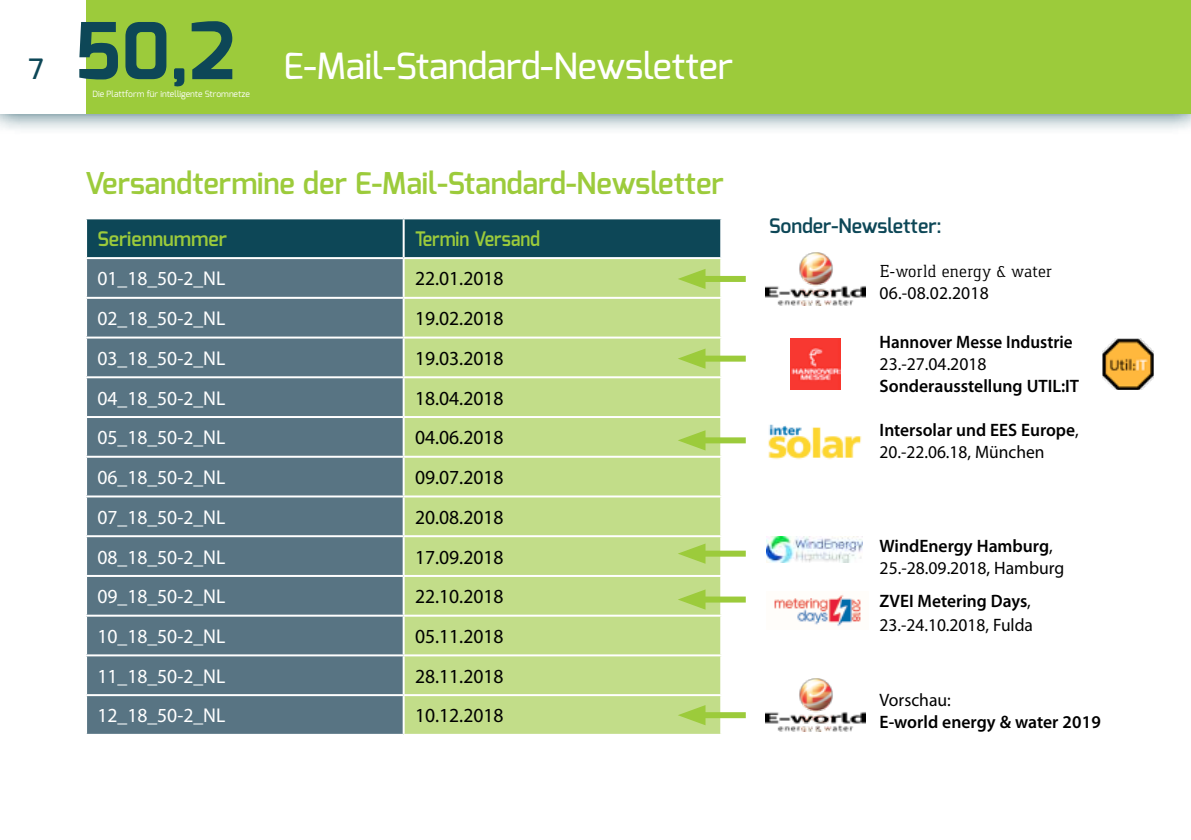
<style>
.page{position:relative;width:1191px;height:840px;background:#fff}
.page>*{position:absolute;margin:0;border:0;box-sizing:border-box;transform-origin:0 0}
.t1{font:700 78px "Exo";color:#0d4757}
.t2{font:500 36px "Exo";color:#fff}
.t3{font:600 30px "Exo";color:#9ccb3b}
.t4{font:500 28px "Exo";color:#0d4757}
.t5{font:20px "Myriad Pro";color:#fff}
.t6{font:20px "Myriad Pro";color:#000}
.t7{font:600 20px "Exo";color:#0d4757}
.t8{font:600 20px "Exo";color:#9ccb3b;scale:.9 1}
.t9{font:600 20px "Exo";color:#9ccb3b}
.t10{font:18px/24px "Myriad Pro";color:#000}
.t11{font:600 18px/22px "Myriad Pro";color:#000}
.t12{font:600 18px "Myriad Pro";color:#000;scale:.95 1}
.t13{font:18px "Gaspar";color:#000}
.t14{font:8.6px "Exo";letter-spacing:.005em;color:#fff}
.s1{font-weight:400}
.s2{font-weight:600}
</style>
<div class="page">
<div style="left:0;top:0;width:1191px;height:135px;background:#0d4757;opacity:.88"></div>
<div style="left:85px;top:0;width:1106px;height:113px;background:#9ccb3b"></div>
<div style="left:0;top:0;width:85px;height:113px;background:#fff"></div>
<div style="left:87px;top:219px;width:633px;height:38px;background:#0d4757"></div>
<div style="left:87px;top:259px;width:316px;height:474px;background:#587483"></div>
<div style="left:405px;top:259px;width:315px;height:474px;background:#c2dd89"></div>
<hr style="left:403px;top:219px;width:2px;height:38px;background:#fff">
<hr style="left:85px;top:297px;width:319px;height:2px;background:#fff">
<hr style="left:404px;top:297px;width:318px;height:2px;background:#fff">
<hr style="left:85px;top:336px;width:319px;height:2px;background:#fff">
<hr style="left:404px;top:336px;width:318px;height:2px;background:#fff">
<hr style="left:85px;top:376px;width:319px;height:2px;background:#fff">
<hr style="left:404px;top:376px;width:318px;height:2px;background:#fff">
<hr style="left:85px;top:416px;width:319px;height:2px;background:#fff">
<hr style="left:404px;top:416px;width:318px;height:2px;background:#fff">
<hr style="left:85px;top:455px;width:319px;height:2px;background:#fff">
<hr style="left:404px;top:455px;width:318px;height:2px;background:#fff">
<hr style="left:85px;top:495px;width:319px;height:2px;background:#fff">
<hr style="left:404px;top:495px;width:318px;height:2px;background:#fff">
<hr style="left:85px;top:535px;width:319px;height:2px;background:#fff">
<hr style="left:404px;top:535px;width:318px;height:2px;background:#fff">
<hr style="left:85px;top:574px;width:319px;height:2px;background:#fff">
<hr style="left:404px;top:574px;width:318px;height:2px;background:#fff">
<hr style="left:85px;top:614px;width:319px;height:2px;background:#fff">
<hr style="left:404px;top:614px;width:318px;height:2px;background:#fff">
<hr style="left:85px;top:654px;width:319px;height:2px;background:#fff">
<hr style="left:404px;top:654px;width:318px;height:2px;background:#fff">
<hr style="left:85px;top:693px;width:319px;height:2px;background:#fff">
<hr style="left:404px;top:693px;width:318px;height:2px;background:#fff">
<img style="left:765px;top:252px;width:100px;height:53px">
<img style="left:765px;top:678px;width:100px;height:53px">
<img style="left:790px;top:338px;width:50px;height:51px">
<svg style="left:705px;top:711px;width:41px;height:6px"></svg>
<svg style="left:677px;top:704px;width:28px;height:20px"></svg>
<div style="left:694px;top:355px;width:52px;height:6px;background:#9ccb3b"></div>
<svg style="left:677px;top:348px;width:28px;height:20px"></svg>
<div style="left:694px;top:437px;width:52px;height:6px;background:#9ccb3b"></div>
<svg style="left:677px;top:430px;width:28px;height:20px"></svg>
<div style="left:694px;top:596px;width:52px;height:6px;background:#9ccb3b"></div>
<svg style="left:677px;top:589px;width:28px;height:20px"></svg>
<div style="left:694px;top:550px;width:52px;height:6px;background:#9ccb3b"></div>
<svg style="left:677px;top:543px;width:28px;height:20px"></svg>
<div style="left:694px;top:276px;width:52px;height:6px;background:#9ccb3b"></div>
<svg style="left:677px;top:269px;width:28px;height:20px"></svg>
<img style="left:768px;top:424px;width:94px;height:36px">
<img style="left:1102px;top:338px;width:51px;height:51px">
<img style="left:766px;top:536px;width:97px;height:26px">
<img style="left:774px;top:594px;width:87px;height:32px">
<h1 class="t1" style="left:75px;top:1px;width:162px">50,2</h1>
<p class="t14" style="left:93px;top:88px;width:159px">Die Plattform für intelligente Stromnetze</p>
<h3 class="t4" style="left:28px;top:51px;width:17px">7</h3>
<h2 class="t2" style="left:283px;top:43px;width:451px">E-Mail-Standard-Newsletter</h2>
<h3 class="t3" style="left:85px;top:164px;width:640px">Versandtermine der E-Mail-Standard-Newsletter</h3>
<p class="t9" style="left:97px;top:226px;width:131px">Seriennummer</p>
<p class="t8" style="left:415px;top:226px;width:140px">Termin Versand</p>
<p class="t5" style="left:97px;top:268px;width:129px">01_18_50-2_NL</p>
<p class="t6" style="left:415px;top:268px;width:90px">22.01.2018</p>
<p class="t5" style="left:97px;top:307px;width:129px">02_18_50-2_NL</p>
<p class="t6" style="left:415px;top:307px;width:90px">19.02.2018</p>
<p class="t5" style="left:97px;top:347px;width:129px">03_18_50-2_NL</p>
<p class="t6" style="left:415px;top:347px;width:90px">19.03.2018</p>
<p class="t5" style="left:97px;top:387px;width:129px">04_18_50-2_NL</p>
<p class="t6" style="left:415px;top:387px;width:90px">18.04.2018</p>
<p class="t5" style="left:97px;top:426px;width:129px">05_18_50-2_NL</p>
<p class="t6" style="left:415px;top:426px;width:90px">04.06.2018</p>
<p class="t5" style="left:97px;top:466px;width:129px">06_18_50-2_NL</p>
<p class="t6" style="left:415px;top:466px;width:90px">09.07.2018</p>
<p class="t5" style="left:97px;top:506px;width:129px">07_18_50-2_NL</p>
<p class="t6" style="left:415px;top:506px;width:90px">20.08.2018</p>
<p class="t5" style="left:97px;top:545px;width:129px">08_18_50-2_NL</p>
<p class="t6" style="left:415px;top:545px;width:90px">17.09.2018</p>
<p class="t5" style="left:97px;top:585px;width:129px">09_18_50-2_NL</p>
<p class="t6" style="left:415px;top:585px;width:90px">22.10.2018</p>
<p class="t5" style="left:97px;top:625px;width:129px">10_18_50-2_NL</p>
<p class="t6" style="left:415px;top:625px;width:90px">05.11.2018</p>
<p class="t5" style="left:97px;top:664px;width:129px">11_18_50-2_NL</p>
<p class="t6" style="left:415px;top:664px;width:90px">28.11.2018</p>
<p class="t5" style="left:97px;top:704px;width:129px">12_18_50-2_NL</p>
<p class="t6" style="left:415px;top:704px;width:90px">10.12.2018</p>
<p class="t7" style="left:769px;top:213px;width:174px">Sonder-Newsletter:</p>
<p class="t13" style="left:879px;top:260px;width:174px">E-world energy &amp; water</p>
<p class="t10" style="left:879px;top:281px;width:111px">06.-08.02.2018</p>
<p class="t12" style="left:879px;top:332px;width:205px">Hannover Messe Industrie</p>
<p class="t10" style="left:879px;top:352px;width:108px">23.-27.04.2018</p>
<p class="t11" style="left:879px;top:375px;width:201px">Sonderausstellung UTIL:IT</p>
<p class="t11" style="left:879px;top:419px;width:201px">Intersolar und EES Europe<span class="s1">,<br>20.-22.06.18, München</span></p>
<p class="t10" style="left:879px;top:535px;width:186px;line-height:22px"><span class="s2">WindEnergy Hamburg</span>,<br>25.-28.09.2018, Hamburg</p>
<p class="t10" style="left:879px;top:588px;width:155px"><span class="s2">ZVEI Metering Days</span>,<br>23.-24.10.2018, Fulda</p>
<p class="t10" style="left:879px;top:688px;width:73px">Vorschau:</p>
<p class="t11" style="left:879px;top:710px;width:223px">E-world energy &amp; water 2019</p>
</div>
